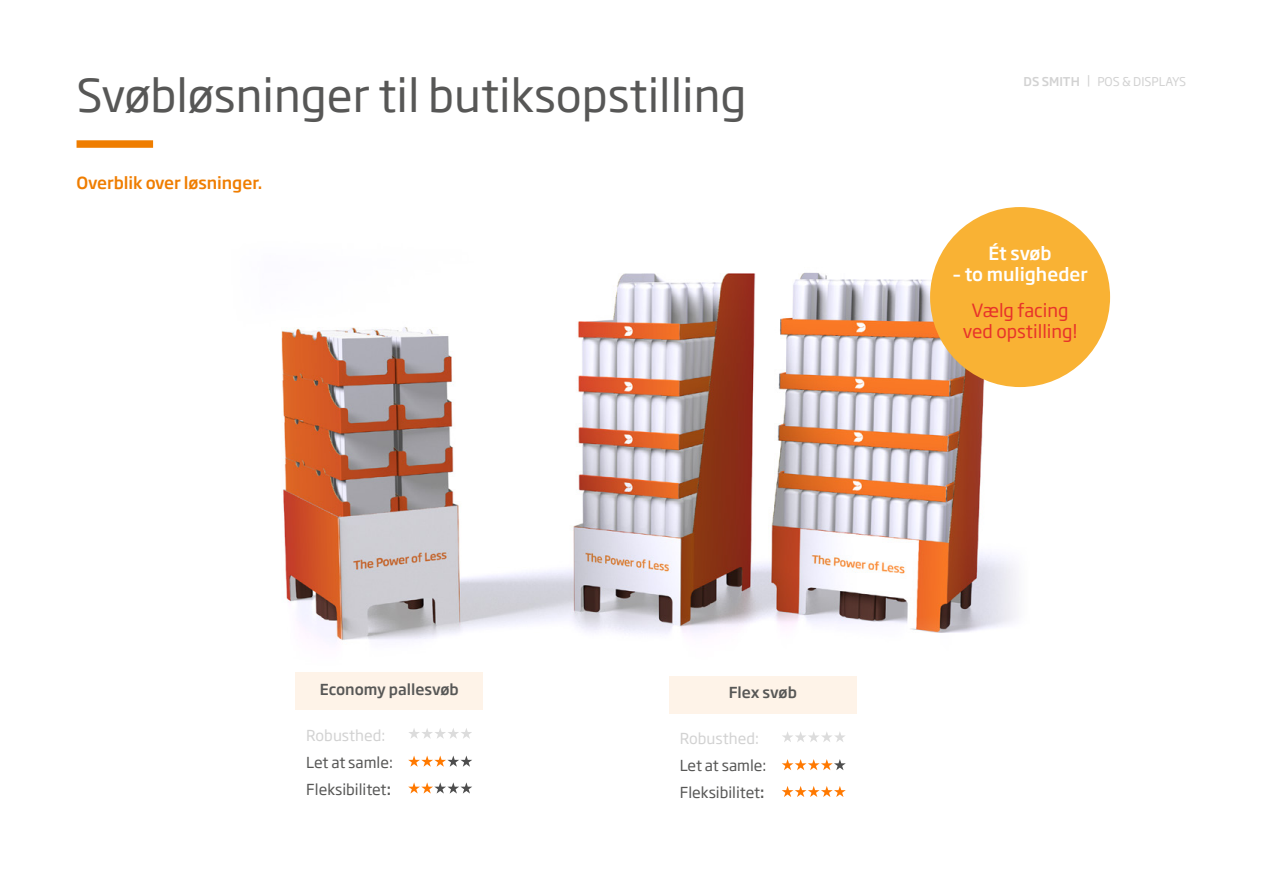
<style>
.page{position:relative;width:1263px;height:893px;background:#fff}
.page>*{position:absolute;margin:0;border:0;box-sizing:border-box;transform-origin:0 0}
.t1{font:45px "Soho Gothic Pro";color:#575756}
.t2{font:18px/21px "Soho Gothic Pro";color:#e7332a;text-align:center}
.t3{font:500 18px "Soho Gothic Pro";color:#fff}
.t4{font:500 16.5px "Soho Gothic Pro";letter-spacing:-.005em;color:#ef7d00}
.t5{font:15px/27px "Soho Gothic Pro";color:#575756}
.t6{font:500 15px "Soho Gothic Pro";color:#575756}
.t7{font:15px "Soho Gothic Pro";color:#d2d2d2}
.t8{font:12px "Soho Gothic Pro";color:#d2d2d2}
.s1{font-weight:500}
</style>
<div class="page">
<img style="left:281px;top:238px;width:749px;height:403px">
<div style="left:930px;top:207px;width:180px;height:180px;background:#f9b234;border-radius:50%"></div>
<div style="left:77px;top:140px;width:76px;height:8px;background:#ef7d00"></div>
<div style="left:295px;top:672px;width:188px;height:38px;background:#fef3e8"></div>
<svg style="left:409px;top:728px;width:63px;height:11px"></svg>
<svg style="left:408px;top:756px;width:64px;height:11px"></svg>
<svg style="left:408px;top:782px;width:64px;height:12px"></svg>
<div style="left:669px;top:676px;width:187px;height:37px;background:#fef3e8"></div>
<svg style="left:782px;top:732px;width:63px;height:10px"></svg>
<svg style="left:782px;top:759px;width:64px;height:11px"></svg>
<svg style="left:782px;top:786px;width:64px;height:11px"></svg>
<h1 class="t1" style="left:77px;top:60px;width:671px">Svøbløsninger til butiksopstilling</h1>
<p class="t4" style="left:77px;top:169px;width:187px">Overblik over løsninger.</p>
<p class="t6" style="left:320px;top:677px;width:141px">Economy pallesvøb</p>
<p class="t7" style="left:306px;top:724px;width:81px">Robusthed:</p>
<p class="t5" style="left:306px;top:748px;width:88px">Let at samle:<br>Fleksibilitet<span class="s1">:</span></p>
<p class="t6" style="left:729px;top:681px;width:70px">Flex svøb</p>
<p class="t7" style="left:680px;top:727px;width:81px">Robusthed:</p>
<p class="t5" style="left:680px;top:751px;width:88px">Let at samle:<br>Fleksibilitet<span class="s1">:</span></p>
<p class="t8" style="left:1023px;top:72px;width:164px"><span class="s1">DS SMITH</span> | POS &amp; DISPLAYS</p>
<p class="t3" style="left:988px;top:239px;width:65px">Ét svøb</p>
<p class="t3" style="left:952px;top:260px;width:137px">– to muligheder</p>
<p class="t2" style="left:963px;top:299px;width:116px">Vælg facing ved opstilling!</p>
</div>
